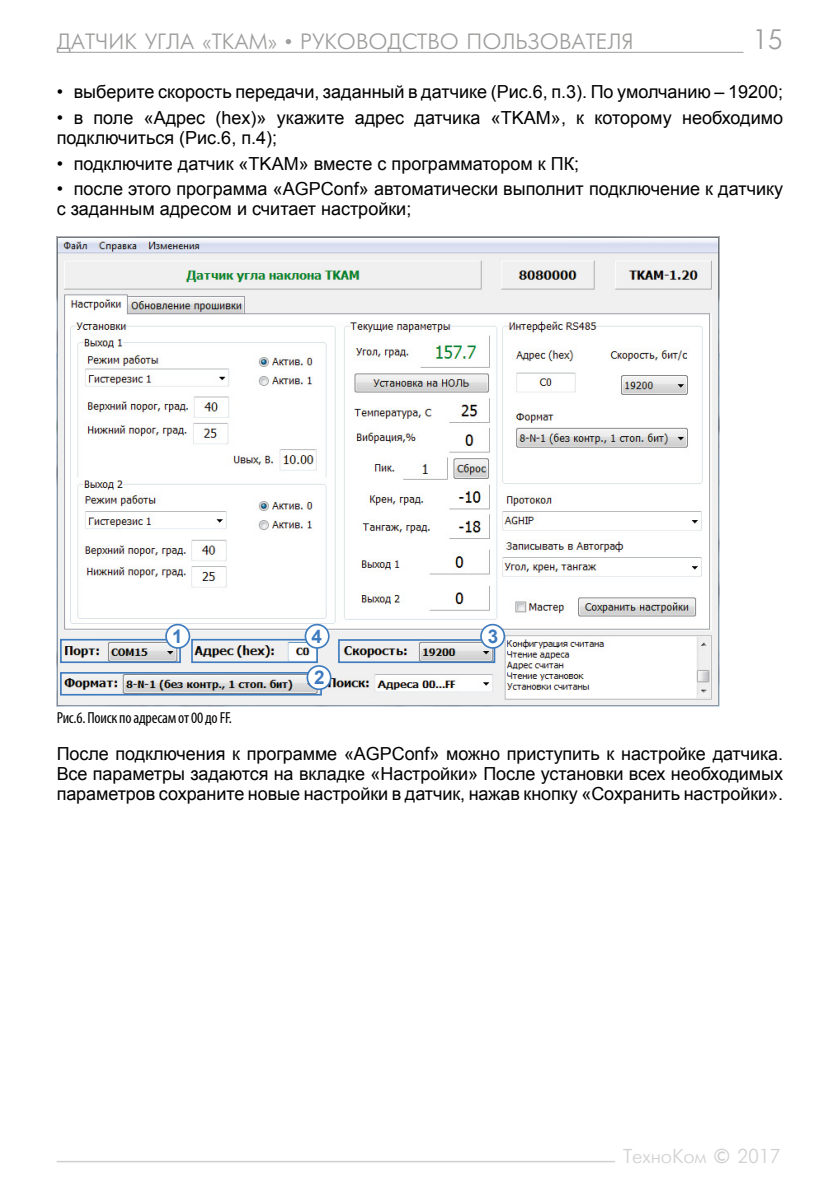
<style>
.page{position:relative;width:840px;height:1191px;background:#fff}
.page>*{position:absolute;margin:0;border:0;box-sizing:border-box;transform-origin:0 0}
.t1{font:28px "Futuris Cyrillic";color:#9d9d9c}
.t2{font:22px "Futuris Cyrillic";color:#9d9d9c}
.t3{font:20px "Futuris Cyrillic";letter-spacing:-.005em;color:#d0d0d0}
.t4{font:700 18.8px "Arial";color:#3d7abe}
.t5{font:18px/20px "Arial";color:#000}
.t6{font:condensed 16px "Myriad Pro";letter-spacing:-.015em;color:#000}
</style>
<div class="page">
<hr style="left:57px;top:52px;width:686px;height:1px;background:#9d9d9c">
<hr style="left:57px;top:1160px;width:557px;height:2px;background:#d0d0d0">
<img style="left:57px;top:236px;width:661px;height:470px">
<div style="left:60px;top:639px;width:121px;height:24px;border:2px solid #3d7abe"></div>
<div style="left:166px;top:624px;width:23px;height:24px;background:#fff;border-radius:50%"></div>
<div style="left:165px;top:624px;width:25px;height:25px;border:2px solid #3d7abe;border-radius:50%"></div>
<div style="left:191px;top:639px;width:127px;height:24px;border:2px solid #3d7abe"></div>
<div style="left:305px;top:624px;width:23px;height:24px;background:#fff;border-radius:50%"></div>
<div style="left:304px;top:624px;width:25px;height:25px;border:2px solid #3d7abe;border-radius:50%"></div>
<div style="left:338px;top:639px;width:157px;height:24px;border:2px solid #3d7abe"></div>
<div style="left:480px;top:624px;width:24px;height:24px;background:#fff;border-radius:50%"></div>
<div style="left:480px;top:624px;width:25px;height:25px;border:2px solid #3d7abe;border-radius:50%"></div>
<div style="left:60px;top:672px;width:262px;height:23px;border:2px solid #3d7abe"></div>
<div style="left:307px;top:666px;width:23px;height:23px;background:#fff;border-radius:50%"></div>
<div style="left:306px;top:665px;width:25px;height:25px;border:2px solid #3d7abe;border-radius:50%"></div>
<p class="t2" style="left:57px;top:30px;width:578px">ДАТЧИК УГЛА «TKAM» • РУКОВОДСТВО ПОЛЬЗОВАТЕЛЯ</p>
<h1 class="t1" style="left:752px;top:25px;width:32px">15</h1>
<p class="t5" style="left:57px;top:82px;width:727px">• выберите скорость передачи, заданный в датчике (Рис.6, п.3). По умолчанию – 19200;</p>
<p class="t5" style="left:57px;top:108px;width:727px">• в поле «Адрес (hex)» укажите адрес датчика «TKAM», к которому необходимо подключиться (Рис.6, п.4);</p>
<p class="t5" style="left:57px;top:153px;width:524px">• подключите датчик «TKAM» вместе с программатором к ПК;</p>
<p class="t5" style="left:57px;top:179px;width:727px">• после этого программа «AGPConf» автоматически выполнит подключение к датчику с заданным адресом и считает настройки;</p>
<p class="t4" style="left:172px;top:623px;width:12px">1</p>
<p class="t4" style="left:311px;top:623px;width:12px">4</p>
<p class="t4" style="left:487px;top:623px;width:12px">3</p>
<p class="t4" style="left:314px;top:664px;width:12px">2</p>
<p class="t6" style="left:57px;top:708px;width:177px">Рис.6. Поиск по адресам от 00 до FF.</p>
<p class="t5" style="left:57px;top:743px;width:727px;text-align:justify">После подключения к программе «AGPConf» можно приступить к настройке датчика.<br>Все параметры задаются на вкладке «Настройки» После установки всех необходимых параметров сохраните новые настройки в датчик, нажав кнопку «Сохранить настройки».</p>
<p class="t3" style="left:622px;top:1145px;width:159px">ТехноКом © 2017</p>
</div>
